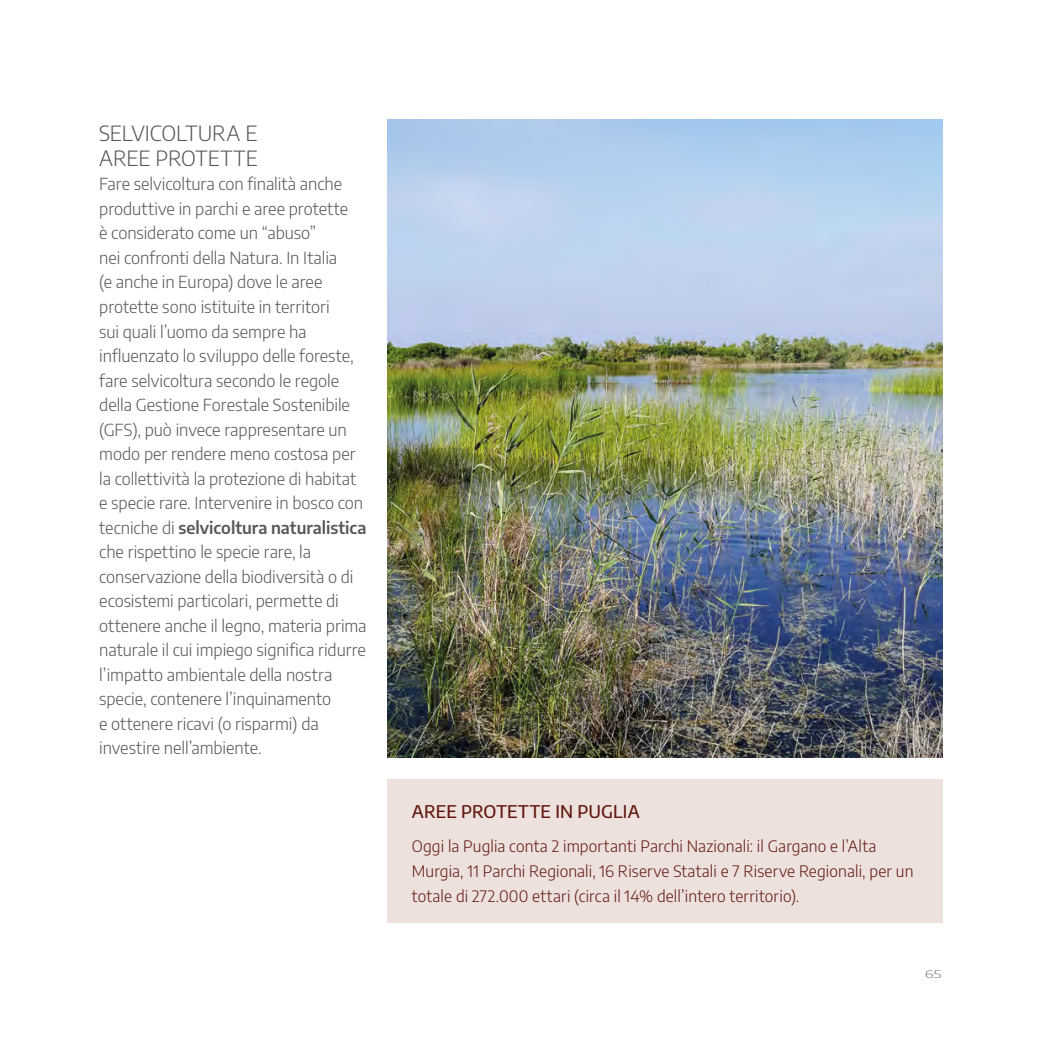
<style>
.page{position:relative;width:1042px;height:1042px;background:#fff}
.page>*{position:absolute;margin:0;border:0;box-sizing:border-box;transform-origin:0 0}
.t1{font:300 21px/25.2px "Encode Sans";letter-spacing:-.005em;color:#575756}
.t2{font:500 17.5px "Encode Sans";letter-spacing:.005em;color:#63170f}
.t3{font:300 16.62px/24.5px "Encode Sans";color:#575756}
.t4{font:300 15.75px/24.5px "Encode Sans";letter-spacing:.01em;color:#63170f}
.t5{font:300 10.5px "Encode Sans";color:#7c7b7b;scale:1.5 1}
.s1{font-weight:600}
</style>
<div class="page">
<div style="left:387px;top:779px;width:556px;height:144px;background:#ece1dc"></div>
<img style="left:387px;top:119px;width:556px;height:638px">
<p class="t1" style="left:99px;top:119px;width:160px">SELVICOLTURA E<br>AREE PROTETTE</p>
<p class="t3" style="left:99px;top:171px;width:269px">Fare selvicoltura con finalità anche produttive in parchi e aree protette<br>è considerato come un “abuso”<br>nei confronti della Natura. In Italia<br>(e anche in Europa) dove le aree protette sono istituite in territori<br>sui quali l’uomo da sempre ha influenzato lo sviluppo delle foreste, fare selvicoltura secondo le regole della Gestione Forestale Sostenibile (GFS), può invece rappresentare un modo per rendere meno costosa per la collettività la protezione di habitat e specie rare. Intervenire in bosco con tecniche di <span class="s1">selvicoltura naturalistica </span>che rispettino le specie rare, la conservazione della biodiversità o di ecosistemi particolari, permette di ottenere anche il legno, materia prima naturale il cui impiego significa ridurre l’impatto ambientale della nostra specie, contenere l’inquinamento<br>e ottenere ricavi (o risparmi) da investire nell’ambiente.</p>
<p class="t2" style="left:412px;top:799px;width:230px">AREE PROTETTE IN PUGLIA</p>
<p class="t4" style="left:412px;top:833px;width:503px">Oggi la Puglia conta 2 importanti Parchi Nazionali: il Gargano e l’Alta<br>Murgia, 11 Parchi Regionali, 16 Riserve Statali e 7 Riserve Regionali, per un totale di 272.000 ettari (circa il 14% dell’intero territorio).</p>
<p class="t5" style="left:925px;top:966px;width:13px">65</p>
</div>
